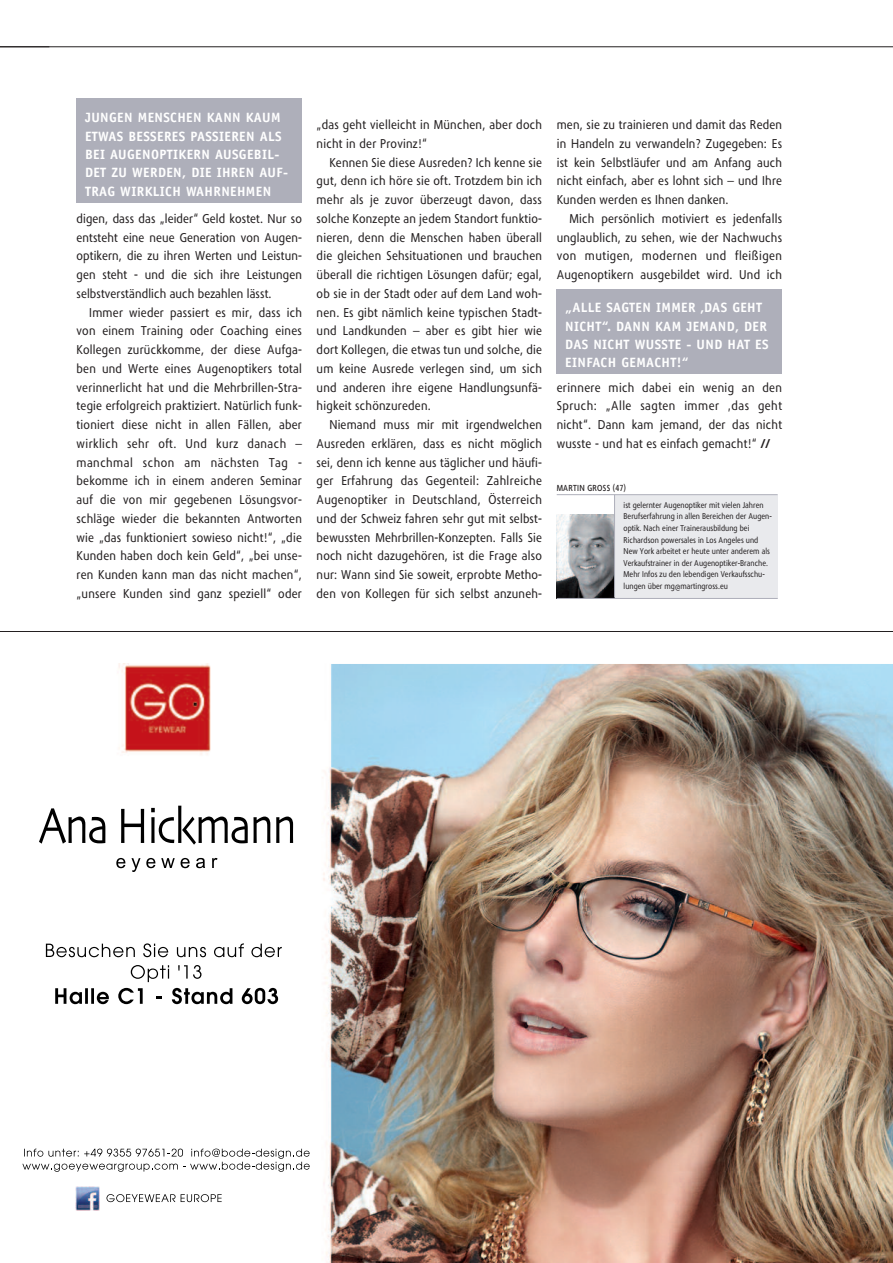
<style>
.page{position:relative;width:893px;height:1263px;background:#fff}
.page>*{position:absolute;margin:0;border:0;box-sizing:border-box;transform-origin:0 0}
.t1{font:700 13.5px/18.3px "Officina Sans";letter-spacing:.03em;color:#fff}
.t2{font:13.2px/18.8px "Phoenica STD Cn";letter-spacing:.015em;color:#231f20;text-align:justify;scale:1.04 1}
.t3{font:500 9px "Phoenica STD Cn";letter-spacing:.03em;color:#231f20}
.t4{font:8.7px/11.6px "Phoenica STD Cn";letter-spacing:.005em;color:#231f20}
.s1{font-family:"Etelka Narrow Medium Pro";font-size:12.75px}
</style>
<div class="page">
<img style="left:45px;top:664px;width:848px;height:599px">
<svg style="left:39px;top:806px;width:254px;height:39px"></svg>
<svg style="left:116px;top:858px;width:101px;height:14px"></svg>
<img style="left:95px;top:664px;width:143px;height:99px">
<svg style="left:46px;top:944px;width:89px;height:13px"></svg>
<svg style="left:143px;top:942px;width:25px;height:15px"></svg>
<svg style="left:176px;top:945px;width:30px;height:12px"></svg>
<svg style="left:214px;top:943px;width:30px;height:14px"></svg>
<svg style="left:251px;top:944px;width:31px;height:13px"></svg>
<svg style="left:55px;top:988px;width:27px;height:16px"></svg>
<hr style="left:85px;top:988px;width:3px;height:16px;background:#000">
<hr style="left:91px;top:988px;width:3px;height:16px;background:#000">
<svg style="left:97px;top:990px;width:12px;height:14px"></svg>
<svg style="left:118px;top:964px;width:114px;height:40px"></svg>
<svg style="left:242px;top:988px;width:36px;height:16px"></svg>
<svg style="left:22px;top:1148px;width:288px;height:24px"></svg>
<svg style="left:106px;top:1193px;width:116px;height:9px"></svg>
<img style="left:76px;top:1186px;width:24px;height:24px">
<hr style="left:0;top:47px;width:893px;height:1px;background:#231f20">
<div style="left:615px;top:495px;width:163px;height:103px;background:#e9eaed"></div>
<img style="left:557px;top:515px;width:57px;height:83px">
<hr style="left:557px;top:494px;width:221px;height:1px;background:#aeafba">
<hr style="left:557px;top:598px;width:221px;height:1px;background:#aeafba">
<hr style="left:614px;top:495px;width:1px;height:103px;background:#aeafba">
<div style="left:557px;top:290px;width:225px;height:84px;background:#aeafba"></div>
<div style="left:77px;top:98px;width:225px;height:105px;background:#aeafba"></div>
<hr style="left:0;top:631px;width:893px;height:1px;background:#231f20">
<p class="t1" style="left:85px;top:110px;width:204px">JUNGEN MENSCHEN KANN KAUM<br>ETWAS BESSERES PASSIEREN ALS<br>BEI AUGENOPTIKERN AUSGEBIL-<br>DET ZU WERDEN, DIE IHREN AUF-<br>TRAG WIRKLICH WAHRNEHMEN</p>
<p class="t2" style="left:77px;top:210px;width:218px">digen, dass das „leider“ Geld kostet. Nur so entsteht eine neue Generation von Augen&shy;optikern, die zu ihren Werten und Leistun&shy;gen steht - und die sich ihre Leistungen selbstverständlich auch bezahlen lässt.</p>
<p class="t2" style="left:77px;top:304px;width:218px;text-indent:13px">Immer wieder passiert es mir, dass ich von einem Training oder Coaching eines Kollegen zurückkomme, der diese Aufga&shy;ben und Werte eines Augenoptikers total verinnerlicht hat und die Mehrbrillen-Stra&shy;tegie erfolgreich praktiziert. Natürlich funk&shy;tioniert diese nicht in allen Fällen, aber wirklich sehr oft. Und kurz danach – manchmal schon am nächsten Tag - bekomme ich in einem anderen Seminar auf die von mir gegebenen Lösungsvor&shy;schläge wieder die bekannten Antworten wie „das funktioniert sowieso nicht!“, „die Kunden haben doch kein Geld“, „bei unse&shy;ren Kunden kann man das nicht machen“, „unsere Kunden sind ganz speziell“ oder</p>
<p class="t2" style="left:317px;top:116px;width:218px">„das geht vielleicht in München, aber doch nicht in der Provinz!“</p>
<p class="t2" style="left:317px;top:154px;width:218px;text-indent:13px">Kennen Sie diese Ausreden? Ich kenne sie gut, denn ich höre sie oft. Trotzdem bin ich mehr als je zuvor überzeugt davon, dass solche Konzepte an jedem Standort funktio&shy;nieren, denn die Menschen haben überall die gleichen Sehsituationen und brauchen überall die richtigen Lösungen dafür; egal, ob sie in der Stadt oder auf dem Land woh&shy;nen. Es gibt nämlich keine typischen Stadt&shy;und Landkunden – aber es gibt hier wie dort Kollegen, die etwas tun und solche, die um keine Ausrede verlegen sind, um sich und anderen ihre eigene Handlungsunfä&shy;higkeit schönzureden.</p>
<p class="t2" style="left:317px;top:416px;width:218px;text-indent:13px">Niemand muss mir mit irgendwelchen Ausreden erklären, dass es nicht möglich sei, denn ich kenne aus täglicher und häufi&shy;ger Erfahrung das Gegenteil: Zahlreiche Augenoptiker in Deutschland, Österreich und der Schweiz fahren sehr gut mit selbst&shy;bewussten Mehrbrillen-Konzepten. Falls Sie noch nicht dazugehören, ist die Frage also nur: Wann sind Sie soweit, erprobte Metho&shy;den von Kollegen für sich selbst anzuneh-</p>
<p class="t2" style="left:557px;top:116px;width:218px">men, sie zu trainieren und damit das Reden in Handeln zu verwandeln? Zugegeben: Es ist kein Selbstläufer und am Anfang auch nicht einfach, aber es lohnt sich – und Ihre Kunden werden es Ihnen danken.</p>
<p class="t2" style="left:557px;top:210px;width:218px;text-indent:13px">Mich persönlich motiviert es jedenfalls unglaublich, zu sehen, wie der Nachwuchs von mutigen, modernen und fleißigen Augenoptikern ausgebildet wird. Und ich</p>
<p class="t1" style="left:565px;top:300px;width:205px">„ALLE SAGTEN IMMER ‚DAS GEHT<br>NICHT“. DANN KAM JEMAND, DER<br>DAS NICHT WUSSTE - UND HAT ES<br>EINFACH GEMACHT!“</p>
<p class="t2" style="left:557px;top:379px;width:218px">erinnere mich dabei ein wenig an den Spruch: „Alle sagten immer ‚das geht nicht“. Dann kam jemand, der das nicht wusste - und hat es einfach gemacht!“ <span class="s1">//</span></p>
<p class="t3" style="left:557px;top:485px;width:71px">MARTIN GROSS (47)</p>
<p class="t4" style="left:624px;top:500px;width:150px">ist gelernter Augenoptiker mit vielen Jahren Berufserfahrung in allen Bereichen der Augen&shy;optik. Nach einer Trainerausbildung bei Richardson powersales in Los Angeles und New York arbeitet er heute unter anderem als Verkaufstrainer in der Augenoptiker-Branche.<br>Mehr Infos zu den lebendigen Verkaufsschu&shy;lungen über mg@martingross.eu</p>
</div>
